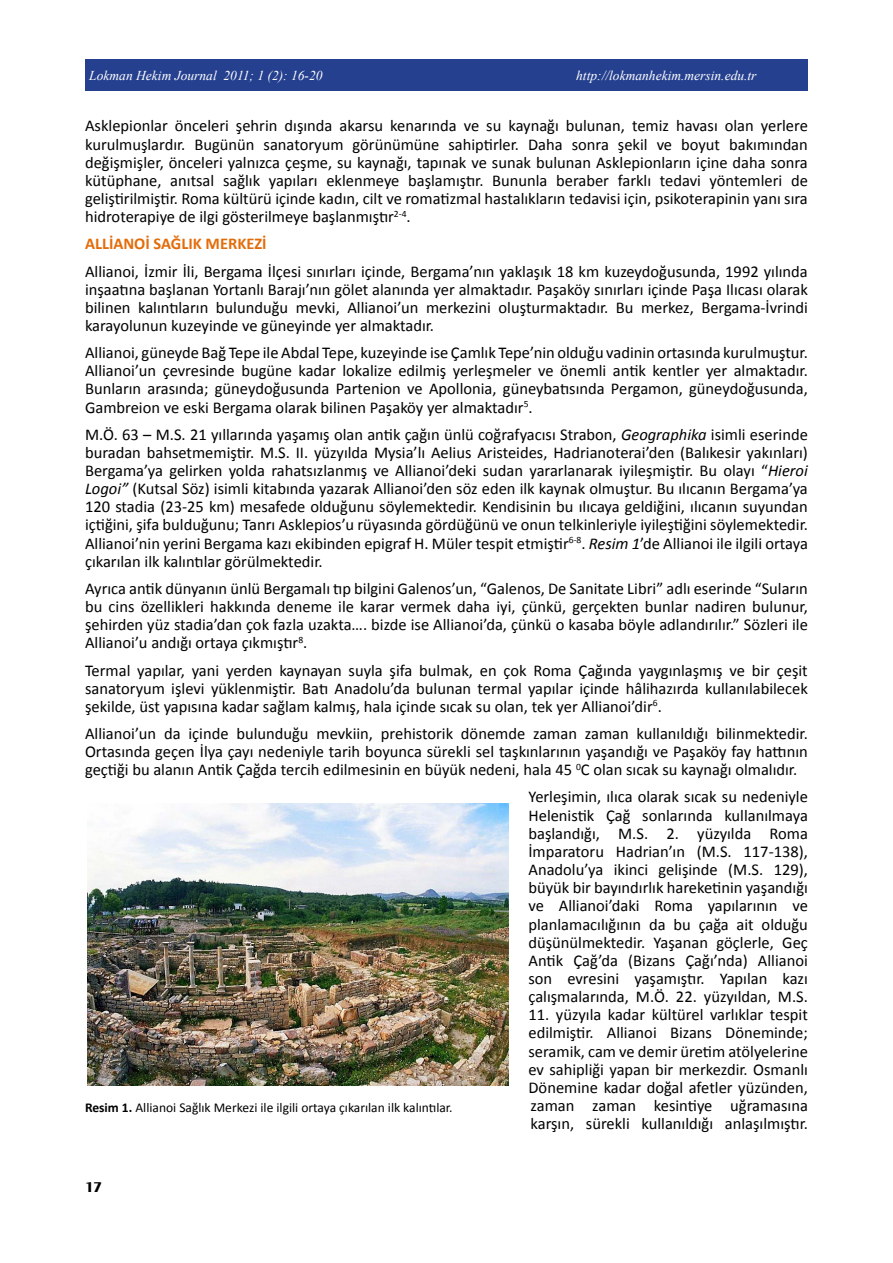
<style>
.page{position:relative;width:893px;height:1263px;background:#fff}
.page>*{position:absolute;margin:0;border:0;box-sizing:border-box;transform-origin:0 0}
.t1{font:16.5px/18.1px "Calibri";color:#000;text-align:justify}
.t2{font:700 16.5px "Calibri";color:#e36c0a}
.t3{font:700 15px "Exotic 350 BT";color:#000}
.t4{font:13.5px "Calibri";color:#000}
.t5{font:italic 13.5px "Times New Roman";color:#fff}
.s1{font-style:italic}
.s2{font-weight:700}
</style>
<div class="page">
<div style="left:85px;top:60px;width:723px;height:31px;background:#25408f"></div>
<img style="left:87px;top:804px;width:421px;height:281px">
<p class="t5" style="left:89px;top:66px;width:235px">Lokman Hekim Journal 2011; 1 (2): 16-20</p>
<p class="t1" style="left:85px;top:117px;width:724px">Asklepionlar önceleri şehrin dışında akarsu kenarında ve su kaynağı bulunan, temiz havası olan yerlere kurulmuşlardır. Bugünün sanatoryum görünümüne sahiptirler. Daha sonra şekil ve boyut bakımından değişmişler, önceleri yalnızca çeşme, su kaynağı, tapınak ve sunak bulunan Asklepionların içine daha sonra kütüphane, anıtsal sağlık yapıları eklenmeye başlamıştır. Bununla beraber farklı tedavi yöntemleri de geliştirilmiştir. Roma kültürü içinde kadın, cilt ve romatizmal hastalıkların tedavisi için, psikoterapinin yanı sıra hidroterapiye de ilgi gösterilmeye başlanmıştır<sup>2-4</sup>.</p>
<p class="t2" style="left:85px;top:233px;width:183px">ALLİANOİ SAĞLIK MERKEZİ</p>
<p class="t1" style="left:85px;top:262px;width:724px">Allianoi, İzmir İli, Bergama İlçesi sınırları içinde, Bergama’nın yaklaşık 18 km kuzeydoğusunda, 1992 yılında inşaatına başlanan Yortanlı Barajı’nın gölet alanında yer almaktadır. Paşaköy sınırları içinde Paşa Ilıcası olarak bilinen kalıntıların bulunduğu mevki, Allianoi’un merkezini oluşturmaktadır. Bu merkez, Bergama-İvrindi karayolunun kuzeyinde ve güneyinde yer almaktadır.</p>
<p class="t1" style="left:85px;top:344px;width:724px">Allianoi, güneyde Bağ Tepe ile Abdal Tepe, kuzeyinde ise Çamlık Tepe’nin olduğu vadinin ortasında kurulmuştur.<br>Allianoi’un çevresinde bugüne kadar lokalize edilmiş yerleşmeler ve önemli antik kentler yer almaktadır.<br>Bunların arasında; güneydoğusunda Partenion ve Apollonia, güneybatısında Pergamon, güneydoğusunda, Gambreion ve eski Bergama olarak bilinen Paşaköy yer almaktadır<sup>5</sup>.</p>
<p class="t1" style="left:85px;top:425px;width:724px">M.Ö. 63 – M.S. 21 yıllarında yaşamış olan antik çağın ünlü coğrafyacısı Strabon, <span class="s1">Geographika</span> isimli eserinde buradan bahsetmemiştir. M.S. II. yüzyılda Mysia’lı Aelius Aristeides, Hadrianoterai’den (Balıkesir yakınları)<br>Bergama’ya gelirken yolda rahatsızlanmış ve Allianoi’deki sudan yararlanarak iyileşmiştir. Bu olayı “<span class="s1">Hieroi Logoi”</span> (Kutsal Söz) isimli kitabında yazarak Allianoi’den söz eden ilk kaynak olmuştur. Bu ılıcanın Bergama’ya 120 stadia (23-25 km) mesafede olduğunu söylemektedir. Kendisinin bu ılıcaya geldiğini, ılıcanın suyundan içtiğini, şifa bulduğunu; Tanrı Asklepios’u rüyasında gördüğünü ve onun telkinleriyle iyileştiğini söylemektedir.<br>Allianoi’nin yerini Bergama kazı ekibinden epigraf H. Müler tespit etmiştir<sup>6-8</sup>. <span class="s1">Resim 1</span>’de Allianoi ile ilgili ortaya çıkarılan ilk kalıntılar görülmektedir.</p>
<p class="t1" style="left:85px;top:579px;width:724px">Ayrıca antik dünyanın ünlü Bergamalı tıp bilgini Galenos’un, “Galenos, De Sanitate Libri” adlı eserinde “Suların bu cins özellikleri hakkında deneme ile karar vermek daha iyi, çünkü, gerçekten bunlar nadiren bulunur, şehirden yüz stadia’dan çok fazla uzakta…. bizde ise Allianoi’da, çünkü o kasaba böyle adlandırılır.” Sözleri ile Allianoi’u andığı ortaya çıkmıştır<sup>8</sup>.</p>
<p class="t1" style="left:85px;top:661px;width:724px">Termal yapılar, yani yerden kaynayan suyla şifa bulmak, en çok Roma Çağında yaygınlaşmış ve bir çeşit sanatoryum işlevi yüklenmiştir. Batı Anadolu’da bulunan termal yapılar içinde hâlihazırda kullanılabilecek şekilde, üst yapısına kadar sağlam kalmış, hala içinde sıcak su olan, tek yer Allianoi’dir<sup>6</sup>.</p>
<p class="t1" style="left:85px;top:724px;width:724px">Allianoi’un da içinde bulunduğu mevkiin, prehistorik dönemde zaman zaman kullanıldığı bilinmektedir.<br>Ortasında geçen İlya çayı nedeniyle tarih boyunca sürekli sel taşkınlarının yaşandığı ve Paşaköy fay hattının geçtiği bu alanın Antik Çağda tercih edilmesinin en büyük nedeni, hala 45 <sup>0</sup>C olan sıcak su kaynağı olmalıdır.</p>
<p class="t1" style="left:528px;top:788px;width:281px">Yerleşimin, ılıca olarak sıcak su nedeniyle Helenistik Çağ sonlarında kullanılmaya başlandığı, M.S. 2. yüzyılda Roma İmparatoru Hadrian’ın (M.S. 117-138), Anadolu’ya ikinci gelişinde (M.S. 129), büyük bir bayındırlık hareketinin yaşandığı ve Allianoi’daki Roma yapılarının ve planlamacılığının da bu çağa ait olduğu düşünülmektedir. Yaşanan göçlerle, Geç Antik Çağ’da (Bizans Çağı’nda) Allianoi son evresini yaşamıştır. Yapılan kazı çalışmalarında, M.Ö. 22. yüzyıldan, M.S.</p>
<p class="t1" style="left:528px;top:1006px;width:281px">11. yüzyıla kadar kültürel varlıklar tespit edilmiştir. Allianoi Bizans Döneminde; seramik, cam ve demir üretim atölyelerine ev sahipliği yapan bir merkezdir. Osmanlı Dönemine kadar doğal afetler yüzünden, zaman zaman kesintiye uğramasına karşın, sürekli kullanıldığı anlaşılmıştır.</p>
<p class="t5" style="left:576px;top:66px;width:182px">http://lokmanhekim.mersin.edu.tr</p>
<p class="t4" style="left:85px;top:1099px;width:369px"><span class="s2">Resim 1.</span> Allianoi Sağlık Merkezi ile ilgili ortaya çıkarılan ilk kalıntılar.</p>
<p class="t3" style="left:85px;top:1178px;width:18px">17</p>
</div>
